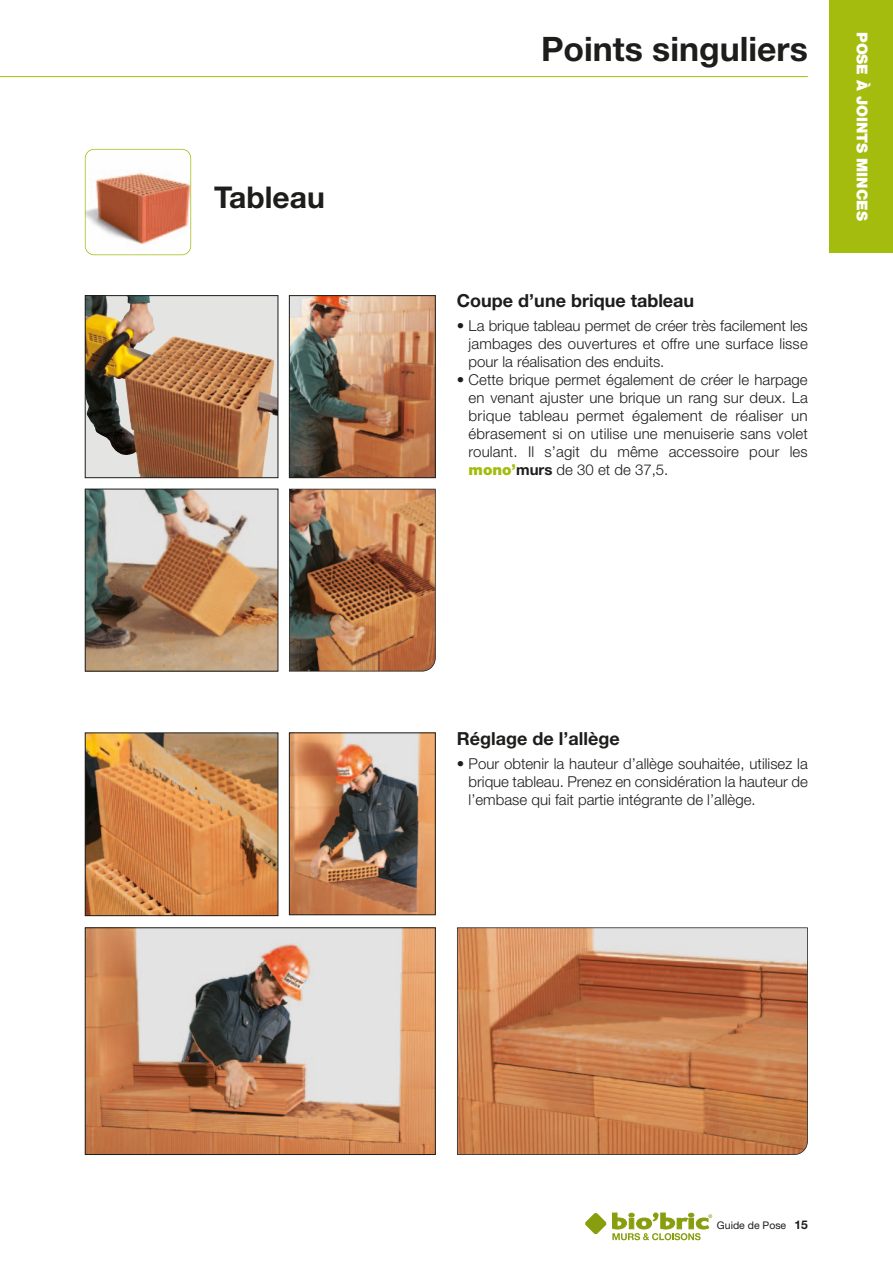
<style>
.page{position:relative;width:893px;height:1263px;background:#fff}
.page>*{position:absolute;margin:0;border:0;box-sizing:border-box;transform-origin:0 0}
.t1{font:700 33.75px "Helvetica Neue LT Std";color:#1d1d1b}
.t2{font:700 30px "Helvetica Neue LT Std";color:#1d1d1b}
.t3{font:700 18px "Helvetica Neue LT Std";color:#1d1d1b}
.t4{font:300 15px/18px "Helvetica Neue LT Std";color:#1d1d1b;text-align:justify}
.t5{font:900 15px "Helvetica Neue";color:#fff}
.t6{font:700 12px "Helvetica Neue LT Std";color:#1d1d1b}
.t7{font:10.5px "Helvetica Neue";color:#1d1d1b}
.s1{font-family:"Helvetica Neue";font-weight:900;color:#a3bc0d}
.s2{font-weight:700}
</style>
<div class="page">
<img style="left:289px;top:489px;width:147px;height:183px">
<svg style="left:457px;top:927px;width:351px;height:228px;background:#c58358"></svg>
<img style="left:291px;top:297px;width:143px;height:179px">
<div style="left:289px;top:295px;width:147px;height:183px;border:1px solid #1d1d1b"></div>
<svg style="left:87px;top:297px;width:189px;height:179px;background:#a98464"></svg>
<img style="left:125px;top:297px;width:90px;height:58px">
<div style="left:85px;top:295px;width:193px;height:183px;border:1px solid #1d1d1b"></div>
<img style="left:87px;top:491px;width:189px;height:179px">
<div style="left:85px;top:489px;width:193px;height:183px;border:1px solid #1d1d1b"></div>
<hr style="left:0;top:76px;width:808px;height:1px;background:#a3bc0d">
<div style="left:829px;top:0;width:63px;height:253px;background:#a3bc0d"></div>
<svg style="left:585px;top:1213px;width:127px;height:27px"></svg>
<img style="left:291px;top:734px;width:143px;height:179px">
<div style="left:289px;top:732px;width:147px;height:183px;border:1px solid #1d1d1b"></div>
<img style="left:87px;top:734px;width:189px;height:180px">
<div style="left:85px;top:732px;width:193px;height:184px;border:1px solid #1d1d1b"></div>
<img style="left:87px;top:929px;width:347px;height:224px">
<div style="left:85px;top:927px;width:351px;height:228px;border:1px solid #1d1d1b"></div>
<img style="left:85px;top:149px;width:106px;height:106px;border-radius:9px">
<div style="left:85px;top:149px;width:106px;height:106px;border:2px solid #a3bc0d;border-radius:9px"></div>
<h2 class="t2" style="left:214px;top:187px;width:112px">Tableau</h2>
<h1 class="t1" style="left:541px;top:37px;width:268px">Points singuliers</h1>
<p class="t5" style="left:867px;top:32px;width:190px;rotate:90deg">POSE À JOINTS MINCES</p>
<p class="t3" style="left:457px;top:294px;width:239px">Coupe d’une brique tableau</p>
<p class="t4" style="left:469px;top:318px;width:341px;text-indent:-12px">• La brique tableau permet de créer très facilement les jambages des ouvertures et offre une surface lisse pour la réalisation des enduits.</p>
<p class="t4" style="left:469px;top:372px;width:341px;text-indent:-12px">• Cette brique permet également de créer le harpage en venant ajuster une brique un rang sur deux. La brique tableau permet également de réaliser un ébrasement si on utilise une menuiserie sans volet roulant. Il s’agit du même accessoire pour les <span class="s1">mono’</span><span class="s2">murs</span> de 30 et de 37,5.</p>
<p class="t3" style="left:457px;top:733px;width:164px">Réglage de l’allège</p>
<p class="t4" style="left:469px;top:756px;width:341px;text-indent:-12px">• Pour obtenir la hauteur d’allège souhaitée, utilisez la brique tableau. Prenez en considération la hauteur de l’embase qui fait partie intégrante de l’allège.</p>
<p class="t7" style="left:717px;top:1222px;width:71px">Guide de Pose</p>
<p class="t6" style="left:794px;top:1220px;width:15px">15</p>
</div>
